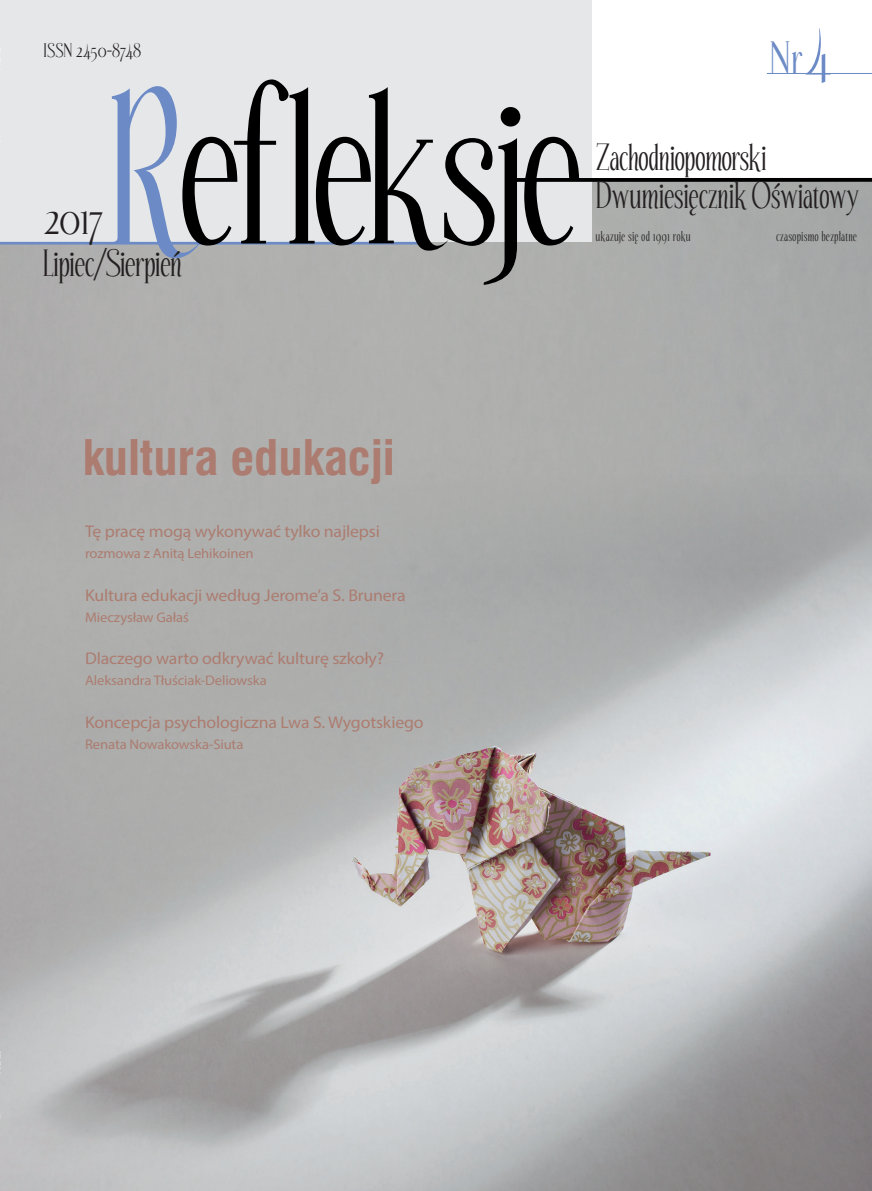
<style>
.page{position:relative;width:872px;height:1191px;background:#fff}
.page>*{position:absolute;margin:0;border:0;box-sizing:border-box;transform-origin:0 0}
.t1{font:45.3px "Echelon";color:#231f20}
.t2{font:700 45px "Swis 721 Cn PL";letter-spacing:-.005em;color:#ac7c70;scale:1.05 1}
.t3{font:45px "Echelon";color:#6c8bc6}
.t4{font:36.45px/38px "Echelon";letter-spacing:-.03em;color:#231f20;scale:.95 1}
.t5{font:36.45px "Echelon";letter-spacing:-.03em;color:#231f20}
.t6{font:18.9px "Echelon";letter-spacing:-.02em;color:#231f20}
.t7{font:16.95px "Myriad Pro";letter-spacing:-.01em;color:#ac7c70;scale:1.05 1}
.t8{font:13.95px "Myriad Pro";letter-spacing:-.01em;color:#ac7c70;scale:1.05 1}
.t9{font:13.8px "Echelon";letter-spacing:.01em;color:#231f20;scale:.95 1}
.s1{font-size:66px}
</style>
<div class="page">
<img style="left:0;top:457px;width:872px;height:734px">
<div style="left:0;top:0;width:591px;height:241px;background:#e6e7e9"></div>
<svg style="left:0;top:86px;width:182px;height:172px"></svg>
<svg style="left:182px;top:79px;width:690px;height:206px"></svg>
<hr style="left:767px;top:73px;width:105px;height:1px;background:#6c8bc6">
<p class="t6" style="left:44px;top:39px;width:100px">ISSN 2450-8748</p>
<h1 class="t1" style="left:44px;top:191px;width:62px">2017</h1>
<h3 class="t5" style="left:43px;top:242px;width:141px">Lipiec/Sierpień</h3>
<h2 class="t2" style="left:82px;top:429px;width:299px">kultura edukacji</h2>
<p class="t7" style="left:85px;top:521px;width:282px">Tę pracę mogą wykonywać tylko najlepsi</p>
<p class="t8" style="left:85px;top:544px;width:162px">rozmowa z Anitą Lehikoinen</p>
<p class="t7" style="left:85px;top:584px;width:307px">Kultura edukacji według Jerome’a S. Brunera</p>
<p class="t8" style="left:85px;top:608px;width:100px">Mieczysław Gałaś</p>
<p class="t7" style="left:85px;top:647px;width:286px">Dlaczego warto odkrywać kulturę szkoły?</p>
<p class="t8" style="left:85px;top:671px;width:174px">Aleksandra Tłuściak-Deliowska</p>
<p class="t7" style="left:85px;top:711px;width:324px">Koncepcja psychologiczna Lwa S. Wygotskiego</p>
<p class="t8" style="left:85px;top:735px;width:152px">Renata Nowakowska-Siuta</p>
<h2 class="t3" style="left:769px;top:32px;width:64px">Nr<span class="s1">4</span></h2>
<h3 class="t4" style="left:595px;top:139px;width:279px">Zachodniopomorski<br>Dwumiesięcznik Oświatowy</h3>
<p class="t9" style="left:595px;top:228px;width:102px">ukazuje się od 1991 roku</p>
<p class="t9" style="left:776px;top:228px;width:87px">czasopismo bezpłatne</p>
</div>
